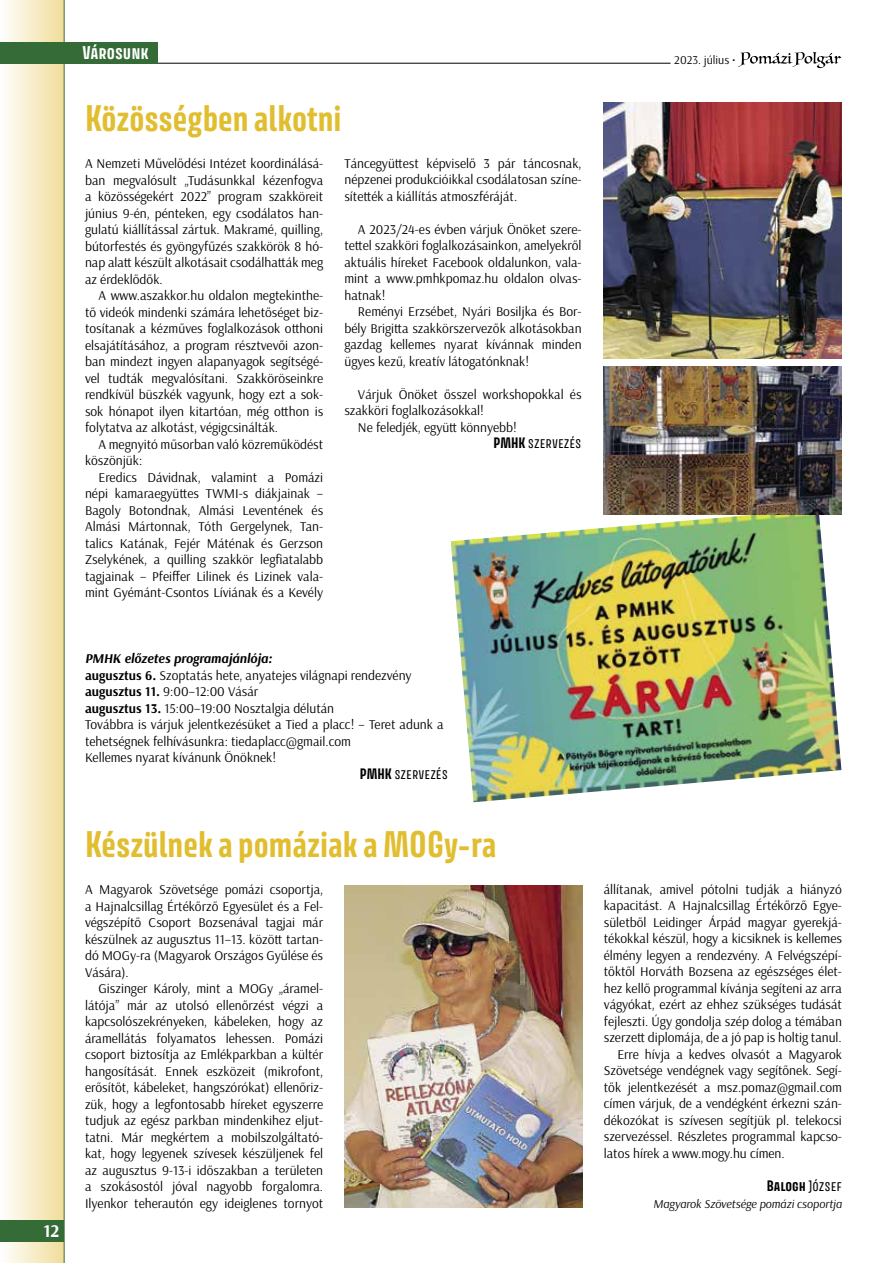
<style>
.page{position:relative;width:893px;height:1263px;background:#fff}
.page>*{position:absolute;margin:0;border:0;box-sizing:border-box;transform-origin:0 0}
.t1{font:700 33px "Avory I Latn";color:#e1be2f}
.t2{font:700 18px "Arsenal";color:#fff}
.t3{font:700 16.5px "Avory I Latn";color:#fff}
.t4{font:13.5px/16.5px "Arsenal";color:#000;text-align:justify}
.t5{font:13.5px "Avory I Latn";color:#000}
.t6{font:700 13.5px "Avory I Latn";color:#000}
.t7{font:italic 12px "Arsenal";color:#000}
.t8{font:12px "Arsenal";color:#000}
.s1{font-weight:700}
.s2{font-weight:700;font-style:italic}
.s3{font-weight:400}
</style>
<div class="page">
<div style="left:0;top:0;width:64px;height:1263px;background:linear-gradient(to right,#fffeff,#f1de9b)"></div>
<hr style="left:64px;top:0;width:1px;height:1263px;background:#356b36">
<div style="left:0;top:1220px;width:64px;height:22px;background:#356b36"></div>
<svg style="left:738px;top:52px;width:103px;height:16px"></svg>
<hr style="left:156px;top:63px;width:515px;height:1px;background:#000">
<div style="left:0;top:42px;width:157px;height:21px;background:#356b36"></div>
<img style="left:451px;top:509px;width:390px;height:293px">
<img style="left:344px;top:885px;width:239px;height:323px">
<img style="left:604px;top:102px;width:238px;height:256px">
<img style="left:604px;top:366px;width:238px;height:149px">
<h2 class="t2" style="left:43px;top:1220px;width:17px">12</h2>
<p class="t3" style="left:82px;top:42px;width:68px">Városunk</p>
<h1 class="t1" style="left:85px;top:97px;width:258px">Közösségben alkotni</h1>
<p class="t4" style="left:85px;top:155px;width:240px">A Nemzeti Művelődési Intézet koordinálásá&shy;ban megvalósult „Tudásunkkal kézenfogva a közösségekért 2022” program szakköreit június 9-én, pénteken, egy csodálatos han&shy;gulatú kiállítással zártuk. Makramé, quilling, bútorfestés és gyöngyfűzés szakkörök 8 hó&shy;nap alatt készült alkotásait csodálhatták meg az érdeklődők.</p>
<p class="t4" style="left:85px;top:287px;width:240px;text-indent:14px">A www.aszakkor.hu oldalon megtekinthe&shy;tő videók mindenki számára lehetőséget biz&shy;tosítanak a kézműves foglalkozások otthoni elsajátításához, a program résztvevői azon&shy;ban mindezt ingyen alapanyagok segítségé&shy;vel tudták megvalósítani. Szakköröseinkre rendkívül büszkék vagyunk, hogy ezt a sok&shy;sok hónapot ilyen kitartóan, még otthon is folytatva az alkotást, végigcsinálták.</p>
<p class="t4" style="left:85px;top:436px;width:240px;text-indent:14px">A megnyitó műsorban való közreműködést köszönjük:</p>
<p class="t4" style="left:85px;top:469px;width:240px;text-indent:14px">Eredics Dávidnak, valamint a Pomázi népi kamaraegyüttes TWMI-s diákjainak – Bagoly Botondnak, Almási Leventének és Almási Mártonnak, Tóth Gergelynek, Tan&shy;talics Katának, Fejér Máténak és Gerzson Zselykének, a quilling szakkör legfiatalabb tagjainak – Pfeiffer Lilinek és Lizinek vala&shy;mint Gyémánt-Csontos Líviának és a Kevély</p>
<p class="t4" style="left:344px;top:155px;width:239px">Táncegyüttest képviselő 3 pár táncosnak, népzenei produkcióikkal csodálatosan színe&shy;sítették a kiállítás atmoszféráját.</p>
<p class="t4" style="left:344px;top:221px;width:239px;text-indent:14px">A 2023/24-es évben várjuk Önöket szere&shy;tettel szakköri foglalkozásainkon, amelyekről aktuális híreket Facebook oldalunkon, vala&shy;mint a www.pmhkpomaz.hu oldalon olvas&shy;hatnak!</p>
<p class="t4" style="left:344px;top:304px;width:239px;text-indent:14px">Reményi Erzsébet, Nyári Bosiljka és Bor&shy;bély Brigitta szakkörszervezők alkotásokban gazdag kellemes nyarat kívánnak minden ügyes kezű, kreatív látogatónknak!</p>
<p class="t4" style="left:358px;top:386px;width:225px">Várjuk Önöket ősszel workshopokkal és</p>
<p class="t4" style="left:344px;top:403px;width:141px">szakköri foglalkozásokkal!</p>
<p class="t4" style="left:358px;top:419px;width:160px">Ne feledjék, együtt könnyebb!</p>
<p class="t5" style="left:493px;top:435px;width:90px"><span class="s1">PMHK</span> SZERVEZÉS</p>
<p class="t4" style="left:85px;top:650px;width:360px;text-align:left"><span class="s2">PMHK előzetes programajánlója:<br></span><span class="s1">augusztus 6.</span> Szoptatás hete, anyatejes világnapi rendezvény <span class="s1">augusztus 11.</span> 9:00–12:00 Vásár<br><span class="s1">augusztus 13.</span> 15:00–19:00 Nosztalgia délután<br>Továbbra is várjuk jelentkezésüket a Tied a placc! – Teret adunk a tehetségnek felhívásunkra: tiedaplacc@gmail.com<br>Kellemes nyarat kívánunk Önöknek!</p>
<p class="t5" style="left:360px;top:765px;width:90px"><span class="s1">PMHK</span> SZERVEZÉS</p>
<h1 class="t1" style="left:85px;top:823px;width:413px">Készülnek a pomáziak a MOGy-ra</h1>
<p class="t4" style="left:85px;top:881px;width:240px">A Magyarok Szövetsége pomázi csoportja, a Hajnalcsillag Értékőrző Egyesület és a Fel&shy;végszépítő Csoport Bozsenával tagjai már készülnek az augusztus 11–13. között tartan&shy;dó MOGy-ra (Magyarok Országos Gyűlése és Vására).</p>
<p class="t4" style="left:85px;top:980px;width:240px;text-indent:14px">Giszinger Károly, mint a MOGy „áramel&shy;látója” már az utolsó ellenőrzést végzi a kapcsolószekrényeken, kábeleken, hogy az áramellátás folyamatos lehessen. Pomázi csoport biztosítja az Emlékparkban a kültér hangosítását. Ennek eszközeit (mikrofont, erősítőt, kábeleket, hangszórókat) ellenőriz&shy;zük, hogy a legfontosabb híreket egyszerre tudjuk az egész parkban mindenkihez eljut&shy;tatni. Már megkértem a mobilszolgáltató&shy;kat, hogy legyenek szívesek készüljenek fel az augusztus 9-13-i időszakban a területen a szokásostól jóval nagyobb forgalomra.<br>Ilyenkor teherautón egy ideiglenes tornyot</p>
<p class="t8" style="left:674px;top:52px;width:63px">2023. július •</p>
<p class="t4" style="left:604px;top:881px;width:240px">állítanak, amivel pótolni tudják a hiányzó</p>
<p class="t4" style="left:604px;top:898px;width:240px">kapacitást. A Hajnalcsillag Értékőrző Egye-</p>
<p class="t4" style="left:604px;top:914px;width:240px">sületből Leidinger Árpád magyar gyerekjá-</p>
<p class="t4" style="left:604px;top:931px;width:240px">tékokkal készül, hogy a kicsiknek is kellemes</p>
<p class="t4" style="left:604px;top:947px;width:240px">élmény legyen a rendezvény. A Felvégszépí-</p>
<p class="t4" style="left:604px;top:964px;width:240px">tőktől Horváth Bozsena az egészséges élet-</p>
<p class="t4" style="left:604px;top:980px;width:240px">hez kellő programmal kívánja segíteni az arra</p>
<p class="t4" style="left:604px;top:997px;width:240px">vágyókat, ezért az ehhez szükséges tudását</p>
<p class="t4" style="left:604px;top:1013px;width:240px">fejleszti. Úgy gondolja szép dolog a témában</p>
<p class="t4" style="left:604px;top:1030px;width:240px">szerzett diplomája, de a jó pap is holtig tanul.</p>
<p class="t4" style="left:617px;top:1046px;width:226px">Erre hívja a kedves olvasót a Magyarok</p>
<p class="t4" style="left:604px;top:1063px;width:240px">Szövetsége vendégnek vagy segítőnek. Segí-</p>
<p class="t4" style="left:604px;top:1079px;width:240px">tők jelentkezését a msz.pomaz@gmail.com</p>
<p class="t4" style="left:604px;top:1096px;width:240px">címen várjuk, de a vendégként érkezni szán-</p>
<p class="t4" style="left:604px;top:1112px;width:240px">dékozókat is szívesen segítjük pl. telekocsi</p>
<p class="t4" style="left:604px;top:1129px;width:240px">szervezéssel. Részletes programmal kapcso-</p>
<p class="t4" style="left:604px;top:1145px;width:182px">latos hírek a www.mogy.hu címen.</p>
<p class="t6" style="left:767px;top:1177px;width:77px">Balogh <span class="s3">JÓZSEF</span></p>
<p class="t7" style="left:653px;top:1196px;width:190px">Magyarok Szövetsége pomázi csoportja</p>
</div>
